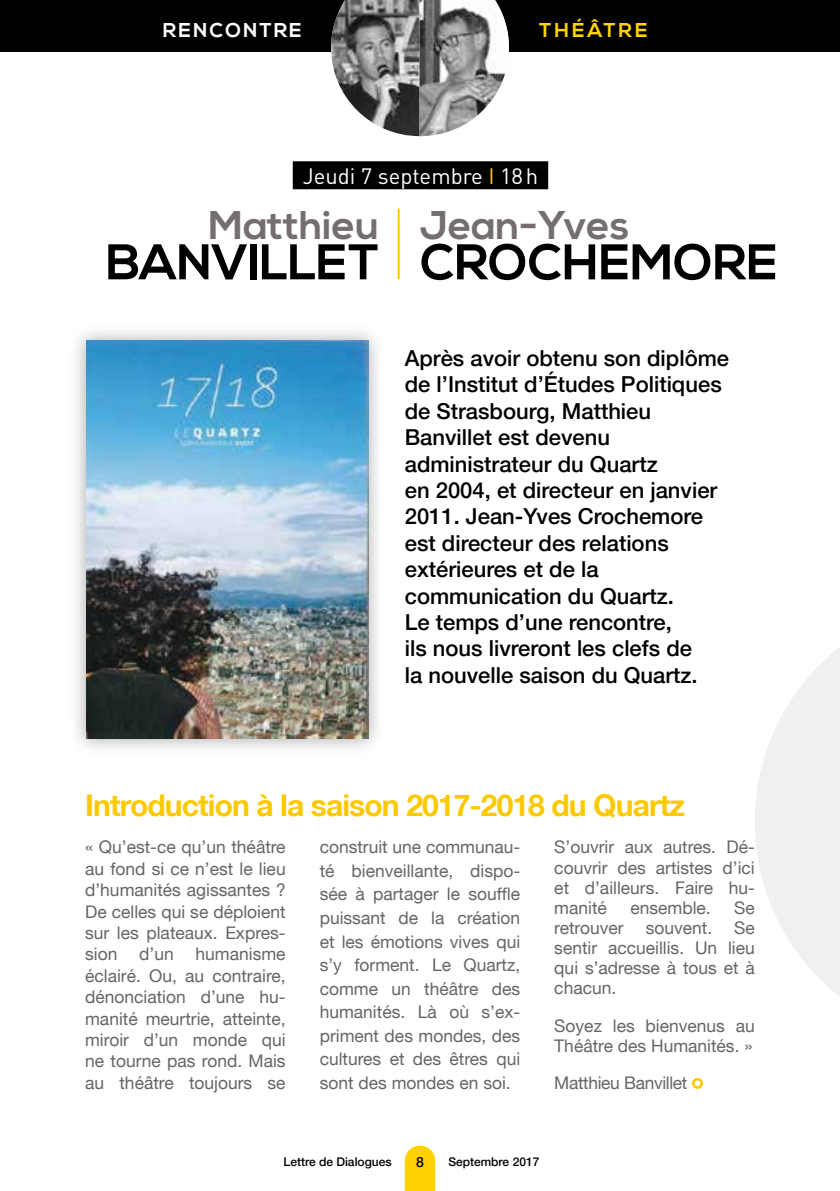
<style>
.page{position:relative;width:840px;height:1191px;background:#fff}
.page>*{position:absolute;margin:0;border:0;box-sizing:border-box;transform-origin:0 0}
.t1{font:700 50px "Nexa";color:#000}
.t2{font:700 50px "Nexa";letter-spacing:-.02em;color:#000}
.t3{font:700 40px "Nexa";color:#746e6e}
.t4{font:700 30px "Helvetica Neue LT";letter-spacing:-.03em;color:#fcc900}
.t5{font:500 22px/26.4px "Helvetica Neue LT";color:#000}
.t6{font:22px "DIN";color:#fff}
.t7{font:700 20px "Nexa";letter-spacing:.1em;color:#fff}
.t8{font:700 20px "Nexa";letter-spacing:.15em;color:#ffd200}
.t9{font:17.4px/21.4px "Helvetica Neue LT";color:#646567;text-align:justify}
.t10{font:17.4px "Helvetica Neue LT";letter-spacing:-.02em;color:#646567}
.t11{font:500 14px "Helvetica Neue LT";color:#000}
.t12{font:500 12px "Helvetica Neue LT";color:#000}
.s1{color:#fcc900}
</style>
<div class="page">
<svg style="left:404px;top:1145px;width:31px;height:46px"></svg>
<svg style="left:755px;top:648px;width:84px;height:348px"></svg>
<div style="left:0;top:0;width:839px;height:51px;background:#000"></div>
<div style="left:292px;top:161px;width:256px;height:28px;background:#000"></div>
<svg style="left:692px;top:1077px;width:10px;height:12px"></svg>
<hr style="left:397px;top:209px;width:2px;height:70px;background:#fcc900">
<div style="left:69px;top:323px;width:316px;height:433px;background:#000;opacity:.35"></div>
<img style="left:86px;top:341px;width:282px;height:397px">
<svg style="left:331px;top:0;width:88px;height:136px"></svg>
<img style="left:419px;top:0;width:89px;height:136px">
<p class="t7" style="left:163px;top:19px;width:140px">RENCONTRE</p>
<p class="t8" style="left:538px;top:19px;width:110px">THÉÂTRE</p>
<p class="t6" style="left:302px;top:162px;width:237px">Jeudi 7 septembre <span class="s1">I</span> 18h</p>
<h2 class="t3" style="left:208px;top:202px;width:172px">Matthieu</h2>
<h1 class="t2" style="left:106px;top:233px;width:274px">BANVILLET</h1>
<h2 class="t3" style="left:420px;top:202px;width:211px">Jean-Yves</h2>
<h1 class="t1" style="left:420px;top:233px;width:359px">CROCHEMORE</h1>
<p class="t5" style="left:404px;top:345px;width:326px">Après avoir obtenu son diplôme de l’Institut d’Études Politiques de Strasbourg, Matthieu<br>Banvillet est devenu administrateur du Quartz<br>en 2004, et directeur en janvier<br>2011. Jean-Yves Crochemore est directeur des relations extérieures et de la communication du Quartz.<br>Le temps d’une rencontre,<br>ils nous livreront les clefs de<br>la nouvelle saison du Quartz.</p>
<h3 class="t4" style="left:85px;top:786px;width:601px">Introduction à la saison 2017-2018 du Quartz</h3>
<p class="t9" style="left:85px;top:836px;width:202px">« Qu’est-ce qu’un théâtre au fond si ce n’est le lieu d’humanités agissantes ?<br>De celles qui se déploient sur les plateaux. Expres&shy;sion</p>
<p class="t9" style="left:85px;top:943px;width:202px;text-indent:110px">humanisme éclairé. Ou, au contraire, dénonciation d’une hu&shy;manité meurtrie, atteinte, miroir d’un monde qui ne tourne pas rond. Mais au théâtre toujours se</p>
<p class="t9" style="left:139px;top:943px;width:36px">d’un</p>
<p class="t9" style="left:319px;top:835px;width:202px;line-height:23.6px">construit une communau&shy;té bienveillante, dispo&shy;sée à partager le souffle puissant de la création et les émotions vives qui s’y forment. Le Quartz, comme un théâtre des humanités. Là où s’ex&shy;priment des mondes, des cultures et des êtres qui sont des mondes en soi.</p>
<p class="t9" style="left:554px;top:837px;width:202px;line-height:20.2px">S’ouvrir aux autres. Dé&shy;couvrir des artistes d’ici et d’ailleurs. Faire hu&shy;manité</p>
<p class="t9" style="left:630px;top:896px;width:82px">ensemble.</p>
<p class="t9" style="left:733px;top:896px;width:22px">Se</p>
<p class="t9" style="left:554px;top:917px;width:202px;line-height:20.2px;text-indent:180px">Se sentir accueillis. Un lieu qui s’adresse à tous et à chacun.</p>
<p class="t9" style="left:554px;top:1015px;width:202px;line-height:20.2px">Soyez les bienvenus au<br>Théâtre des Humanités. »</p>
<p class="t10" style="left:554px;top:1072px;width:134px">Matthieu Banvillet</p>
<p class="t9" style="left:554px;top:917px;width:71px">retrouver</p>
<p class="t9" style="left:645px;top:917px;width:68px">souvent.</p>
<p class="t12" style="left:283px;top:1154px;width:110px">Lettre de Dialogues</p>
<p class="t11" style="left:416px;top:1153px;width:9px">8</p>
<p class="t12" style="left:448px;top:1154px;width:92px">Septembre 2017</p>
</div>
